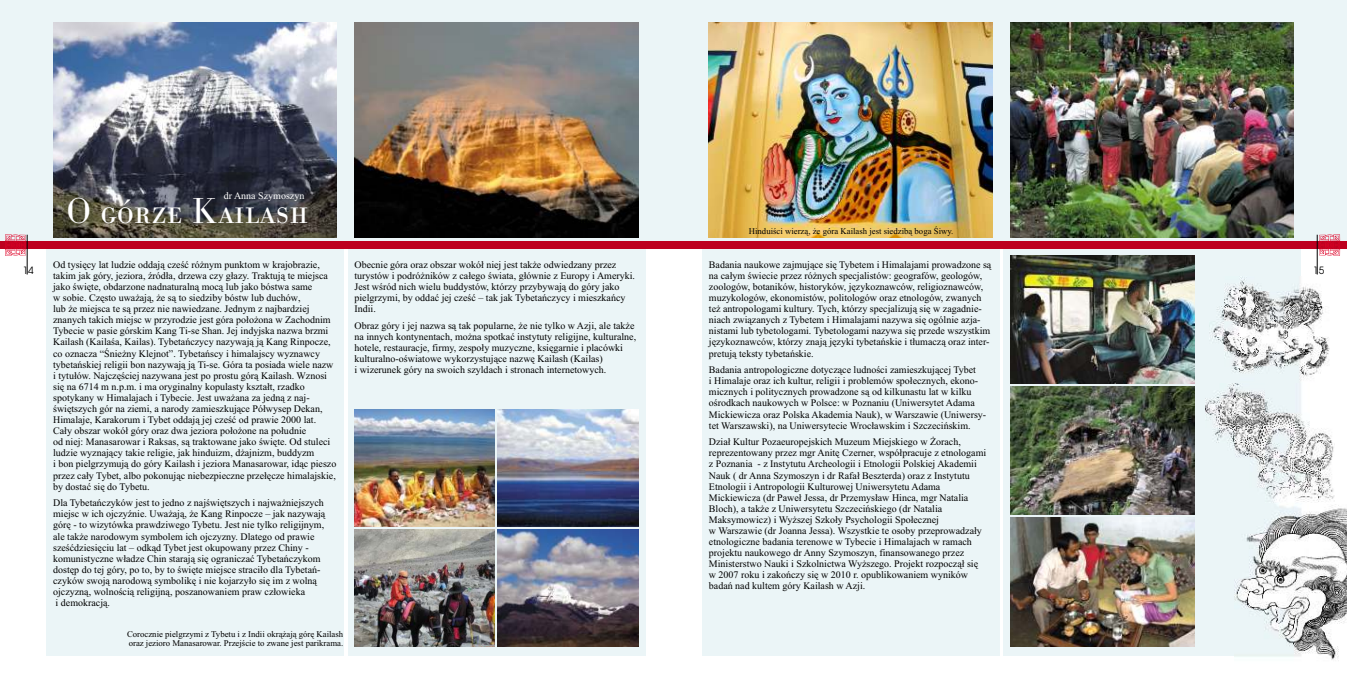
<style>
.page{position:relative;width:1347px;height:674px;background:#fff}
.page>*{position:absolute;margin:0;border:0;box-sizing:border-box;transform-origin:0 0}
.t1{font:300 37.38px "Bodoni Ant SCTCE";color:#fff}
.t2{font:10px/11.1px "Times New Roman";color:#000}
.t3{font:10px "Times New Roman";color:#fff}
.t4{font:10px "Avant Garde CE Book";color:#000}
.t5{font:8.75px/9.8px "Times New Roman";color:#000}
</style>
<div class="page">
<div style="left:1003px;top:248px;width:297px;height:408px;background:#ebf5f7"></div>
<div style="left:673px;top:0;width:673px;height:248px;background:#ebf5f7"></div>
<div style="left:0;top:0;width:673px;height:248px;background:#ebf5f7"></div>
<div style="left:47px;top:248px;width:297px;height:408px;background:#ebf5f7"></div>
<div style="left:348px;top:248px;width:297px;height:408px;background:#ebf5f7"></div>
<div style="left:702px;top:248px;width:297px;height:408px;background:#ebf5f7"></div>
<img style="left:53px;top:22px;width:284px;height:215px">
<img style="left:354px;top:22px;width:284px;height:215px">
<img style="left:709px;top:22px;width:283px;height:215px">
<div style="left:0;top:241px;width:1346px;height:7px;background:#bd001f"></div>
<hr style="left:1316px;top:234px;width:1px;height:40px;background:#000">
<hr style="left:27px;top:234px;width:1px;height:40px;background:#000">
<img style="left:497px;top:409px;width:141px;height:117px">
<img style="left:354px;top:409px;width:141px;height:117px">
<img style="left:497px;top:529px;width:141px;height:116px">
<img style="left:354px;top:529px;width:141px;height:116px">
<img style="left:1010px;top:255px;width:184px;height:128px">
<img style="left:1010px;top:517px;width:184px;height:128px">
<img style="left:1209px;top:276px;width:121px;height:106px">
<img style="left:1010px;top:386px;width:184px;height:128px">
<img style="left:1205px;top:383px;width:129px;height:121px">
<img style="left:1234px;top:504px;width:112px;height:157px">
<svg style="left:1319px;top:234px;width:21px;height:21px"></svg>
<svg style="left:5px;top:234px;width:21px;height:21px"></svg>
<img style="left:1010px;top:22px;width:283px;height:215px">
<p class="t3" style="left:224px;top:192px;width:82px">dr Anna Szymoszyn</p>
<h1 class="t1" style="left:66px;top:195px;width:244px">O górze Kailash</h1>
<p class="t5" style="left:749px;top:227px;width:206px">Hinduiści wierzą, że góra Kailash jest siedzibą boga Śiwy.</p>
<p class="t2" style="left:53px;top:260px;width:285px">Od tysięcy lat ludzie oddają cześć różnym punktom w krajobrazie, takim jak góry, jeziora, źródła, drzewa czy głazy. Traktują te miejsca jako święte, obdarzone nadnaturalną mocą lub jako bóstwa same<br>w sobie. Często uważają, że są to siedziby bóstw lub duchów,<br>lub że miejsca te są przez nie nawiedzane. Jednym z najbardziej znanych takich miejsc w przyrodzie jest góra położona w Zachodnim Tybecie w pasie górskim Kang Ti-se Shan. Jej indyjska nazwa brzmi Kailash (Kailaśa, Kailas). Tybetańczycy nazywają ją Kang Rinpocze, co oznacza “Śnieżny Klejnot”. Tybetańscy i himalajscy wyznawcy tybetańskiej religii bon nazywają ją Ti-se. Góra ta posiada wiele nazw i tytułów. Najczęściej nazywana jest po prostu górą Kailash. Wznosi się na 6714 m n.p.m. i ma oryginalny kopulasty kształt, rzadko spotykany w Himalajach i Tybecie. Jest uważana za jedną z naj&shy;świętszych gór na ziemi, a narody zamieszkujące Półwysep Dekan, Himalaje, Karakorum i Tybet oddają jej cześć od prawie 2000 lat.<br>Cały obszar wokół góry oraz dwa jeziora położone na południe<br>od niej: Manasarowar i Raksas, są traktowane jako święte. Od stuleci ludzie wyznający takie religie, jak hinduizm, dżajnizm, buddyzm<br>i bon pielgrzymują do góry Kailash i jeziora Manasarowar, idąc pieszo przez cały Tybet, albo pokonując niebezpieczne przełęcze himalajskie, by dostać się do Tybetu.</p>
<p class="t2" style="left:53px;top:498px;width:274px">Dla Tybetańczyków jest to jedno z najświętszych i najważniejszych miejsc w ich ojczyźnie. Uważają, że Kang Rinpocze – jak nazywają górę - to wizytówka prawdziwego Tybetu. Jest nie tylko religijnym, ale także narodowym symbolem ich ojczyzny. Dlatego od prawie sześćdziesięciu lat – odkąd Tybet jest okupowany przez Chiny - komunistyczne władze Chin starają się ograniczać Tybetańczykom dostęp do tej góry, po to, by to święte miejsce straciło dla Tybetań&shy;czyków swoją narodową symbolikę i nie kojarzyło się im z wolną ojczyzną, wolnością religijną, poszanowaniem praw człowieka<br>i demokracją.</p>
<p class="t2" style="left:354px;top:260px;width:282px">Obecnie góra oraz obszar wokół niej jest także odwiedzany przez turystów i podróżników z całego świata, głównie z Europy i Ameryki.<br>Jest wśród nich wielu buddystów, którzy przybywają do góry jako pielgrzymi, by oddać jej cześć – tak jak Tybetańczycy i mieszkańcy Indii.</p>
<p class="t2" style="left:354px;top:321px;width:283px">Obraz góry i jej nazwa są tak popularne, że nie tylko w Azji, ale także na innych kontynentach, można spotkać instytuty religijne, kulturalne, hotele, restauracje, firmy, zespoły muzyczne, księgarnie i placówki kulturalno-oświatowe wykorzystujące nazwę Kailash (Kailas)<br>i wizerunek góry na swoich szyldach i stronach internetowych.</p>
<p class="t2" style="left:709px;top:260px;width:284px">Badania naukowe zajmujące się Tybetem i Himalajami prowadzone są na całym świecie przez różnych specjalistów: geografów, geologów, zoologów, botaników, historyków, językoznawców, religioznawców, muzykologów, ekonomistów, politologów oraz etnologów, zwanych też antropologami kultury. Tych, którzy specjalizują się w zagadnie&shy;niach związanych z Tybetem i Himalajami nazywa się ogólnie azja&shy;nistami lub tybetologami. Tybetologami nazywa się przede wszystkim językoznawców, którzy znają języki tybetańskie i tłumaczą oraz inter&shy;pretują teksty tybetańskie.</p>
<p class="t2" style="left:709px;top:365px;width:279px">Badania antropologiczne dotyczące ludności zamieszkującej Tybet<br>i Himalaje oraz ich kultur, religii i problemów społecznych, ekono&shy;micznych i politycznych prowadzone są od kilkunastu lat w kilku ośrodkach naukowych w Polsce: w Poznaniu (Uniwersytet Adama Mickiewicza oraz Polska Akademia Nauk), w Warszawie (Uniwersy&shy;tet Warszawski), na Uniwersytecie Wrocławskim i Szczecińskim.</p>
<p class="t2" style="left:709px;top:437px;width:279px">Dział Kultur Pozaeuropejskich Muzeum Miejskiego w Żorach, reprezentowany przez mgr Anitę Czerner, współpracuje z etnologami z Poznania - z Instytutu Archeologii i Etnologii Polskiej Akademii Nauk ( dr Anna Szymoszyn i dr Rafał Beszterda) oraz z Instytutu Etnologii i Antropologii Kulturowej Uniwersytetu Adama Mickiewicza (dr Paweł Jessa, dr Przemysław Hinca, mgr Natalia Bloch), a także z Uniwersytetu Szczecińskiego (dr Natalia Maksymowicz) i Wyższej Szkoły Psychologii Społecznej<br>w Warszawie (dr Joanna Jessa). Wszystkie te osoby przeprowadzały etnologiczne badania terenowe w Tybecie i Himalajach w ramach projektu naukowego dr Anny Szymoszyn, finansowanego przez Ministerstwo Nauki i Szkolnictwa Wyższego. Projekt rozpoczął się w 2007 roku i zakończy się w 2010 r. opublikowaniem wyników badań nad kultem góry Kailash w Azji.</p>
<p class="t4" style="left:23px;top:266px;width:13px">14</p>
<p class="t4" style="left:1313px;top:266px;width:13px">15</p>
<p class="t5" style="left:127px;top:629px;width:218px">Corocznie pielgrzymi z Tybetu i z Indii okrążają górę Kailash oraz jezioro Manasarowar. Przejście to zwane jest parikrama.</p>
</div>
